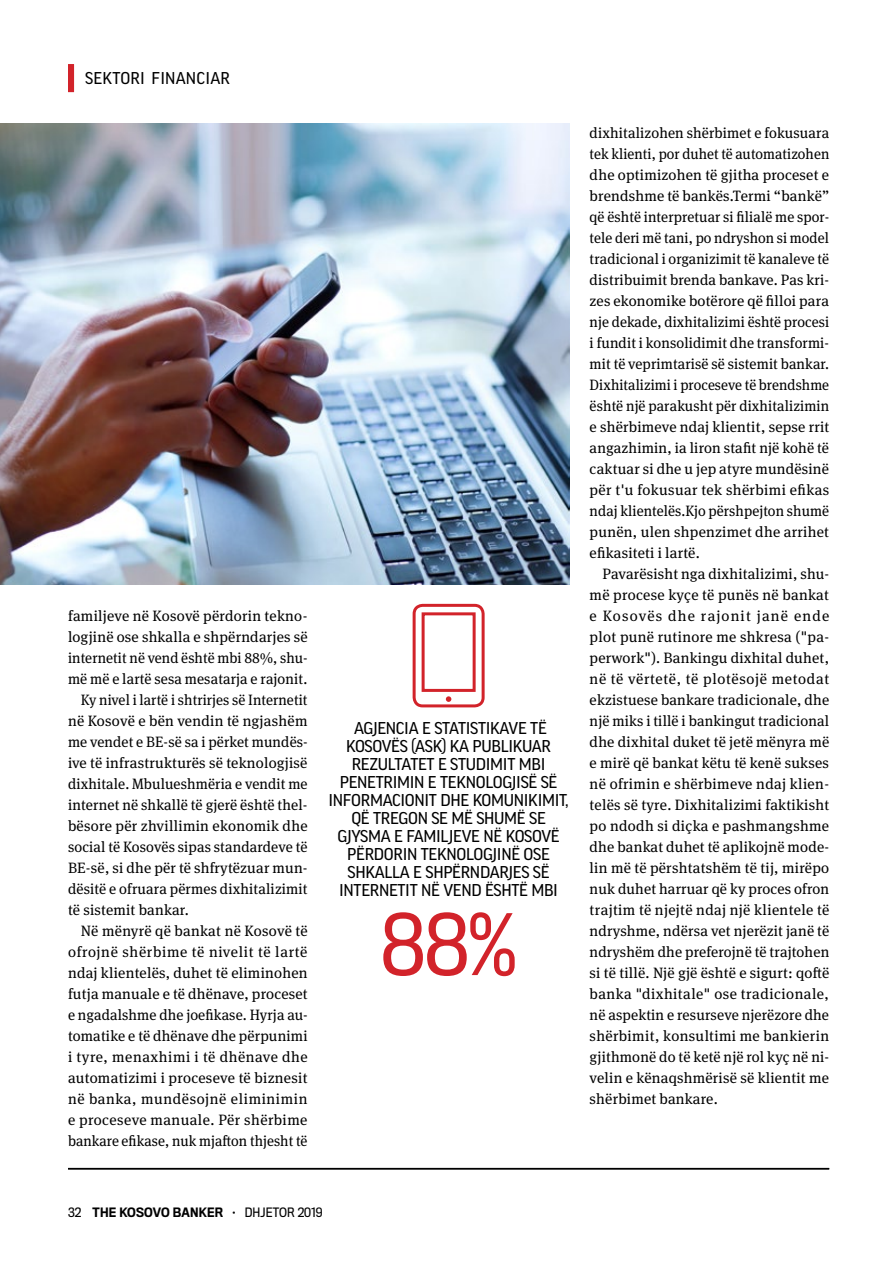
<style>
.page{position:relative;width:893px;height:1263px;background:#fff}
.page>*{position:absolute;margin:0;border:0;box-sizing:border-box;transform-origin:0 0}
.t1{font:85.5px "Good Pro";color:#d2232a}
.t2{font:16.5px/18px "Good Pro";letter-spacing:-.02em;color:#000;text-align:center}
.t3{font:16.5px "Good Pro";letter-spacing:.01em;color:#000}
.t4{font:15px/21px "Meta Serif Pro";letter-spacing:.015em;color:#000;text-align:justify}
.t5{font:15px "Meta Serif Pro";letter-spacing:.015em;color:#000;scale:.96 1}
.t6{font:15px "Meta Serif Pro";letter-spacing:.015em;color:#000;scale:.95 1}
.t7{font:15px "Meta Serif Pro";letter-spacing:.045em;color:#000}
.t8{font:15px "Meta Serif Pro";letter-spacing:.035em;color:#000}
.t9{font:15px "Meta Serif Pro";letter-spacing:.04em;color:#000}
.t10{font:500 12px "Titling Gothic FB Narrow";letter-spacing:.015em;color:#000}
.s1{font-weight:400}
</style>
<div class="page">
<div style="left:68px;top:64px;width:6px;height:28px;background:#d2232a"></div>
<hr style="left:68px;top:1168px;width:761px;height:1px;background:#000">
<img style="left:0;top:123px;width:569px;height:461px">
<div style="left:413px;top:604px;width:72px;height:103px;border:3px solid #d2232a;border-radius:9px"></div>
<div style="left:422px;top:612px;width:54px;height:80px;border:3px solid #d2232a"></div>
<svg style="left:446px;top:696px;width:5px;height:6px"></svg>
<p class="t3" style="left:85px;top:68px;width:146px">SEKTORI FINANCIAR</p>
<p class="t4" style="left:68px;top:605px;width:241px">familjeve në Kosovë përdorin tekno-</p>
<p class="t4" style="left:68px;top:626px;width:241px">logjinë ose shkalla e shpërndarjes së</p>
<p class="t5" style="left:68px;top:647px;width:251px">internetit në vend është mbi 88%, shu-</p>
<p class="t4" style="left:68px;top:668px;width:241px">më më e lartë sesa mesatarja e rajonit.</p>
<p class="t5" style="left:81px;top:689px;width:238px">Ky nivel i lartë i shtrirjes së Internetit</p>
<p class="t4" style="left:68px;top:710px;width:241px">në Kosovë e bën vendin të ngjashëm</p>
<p class="t4" style="left:68px;top:731px;width:241px">me vendet e BE-së sa i përket mundës-</p>
<p class="t4" style="left:68px;top:752px;width:241px">ive të infrastrukturës së teknologjisë</p>
<p class="t4" style="left:68px;top:773px;width:241px">dixhitale. Mbulueshmëria e vendit me</p>
<p class="t4" style="left:68px;top:794px;width:241px">internet në shkallë të gjerë është thel-</p>
<p class="t4" style="left:68px;top:815px;width:241px">bësore për zhvillimin ekonomik dhe</p>
<p class="t4" style="left:68px;top:836px;width:241px">social të Kosovës sipas standardeve të</p>
<p class="t4" style="left:68px;top:857px;width:241px">BE-së, si dhe për të shfrytëzuar mun-</p>
<p class="t4" style="left:68px;top:878px;width:241px">dësitë e ofruara përmes dixhitalizimit</p>
<p class="t4" style="left:68px;top:899px;width:122px">të sistemit bankar.</p>
<p class="t4" style="left:81px;top:920px;width:228px">Në mënyrë që bankat në Kosovë të</p>
<p class="t7" style="left:68px;top:941px;width:241px">ofrojnë shërbime të nivelit të lartë</p>
<p class="t4" style="left:68px;top:962px;width:241px">ndaj klientelës, duhet të eliminohen</p>
<p class="t4" style="left:68px;top:983px;width:241px">futja manuale e të dhënave, proceset</p>
<p class="t4" style="left:68px;top:1004px;width:241px">e ngadalshme dhe joefikase. Hyrja au-</p>
<p class="t4" style="left:68px;top:1025px;width:241px">tomatike e të dhënave dhe përpunimi</p>
<p class="t8" style="left:68px;top:1046px;width:241px">i tyre, menaxhimi i të dhënave dhe</p>
<p class="t4" style="left:68px;top:1067px;width:241px">automatizimi i proceseve të biznesit</p>
<p class="t9" style="left:68px;top:1088px;width:241px">në banka, mundësojnë eliminimin</p>
<p class="t4" style="left:68px;top:1109px;width:241px">e proceseve manuale. Për shërbime</p>
<p class="t6" style="left:68px;top:1130px;width:253px">bankare efikase, nuk mjafton thjesht të</p>
<p class="t2" style="left:329px;top:719px;width:242px">AGJENCIA E STATISTIKAVE TË<br>KOSOVËS (ASK) KA PUBLIKUAR<br>REZULTATET E STUDIMIT MBI<br>PENETRIMIN E TEKNOLOGJISË SË<br>INFORMACIONIT DHE KOMUNIKIMIT,<br>QË TREGON SE MË SHUMË SE<br>GJYSMA E FAMILJEVE NË KOSOVË<br>PËRDORIN TEKNOLOGJINË OSE<br>SHKALLA E SHPËRNDARJES SË<br>INTERNETIT NË VEND ËSHTË MBI</p>
<h1 class="t1" style="left:380px;top:896px;width:140px">88%</h1>
<p class="t4" style="left:590px;top:122px;width:241px">dixhitalizohen shërbimet e fokusuara tek klienti, por duhet të automatizohen dhe optimizohen të gjitha proceset e brendshme të bankës.Termi “bankë” që është interpretuar si filialë me spor&shy;tele deri më tani, po ndryshon si model tradicional i organizimit të kanaleve të distribuimit brenda bankave. Pas kri&shy;zes ekonomike botërore që filloi para nje dekade, dixhitalizimi është procesi i fundit i konsolidimit dhe transformi&shy;mit të veprimtarisë së sistemit bankar.<br>Dixhitalizimi i proceseve të brendshme është një parakusht për dixhitalizimin e shërbimeve ndaj klientit, sepse rrit angazhimin, ia liron stafit një kohë të caktuar si dhe u jep atyre mundësinë për t'u fokusuar tek shërbimi efikas ndaj klientelës.Kjo përshpejton shumë punën, ulen shpenzimet dhe arrihet efikasiteti i lartë.</p>
<p class="t4" style="left:590px;top:563px;width:241px;text-indent:13px">Pavarësisht nga dixhitalizimi, shu&shy;më procese kyçe të punës në bankat e Kosovës dhe rajonit janë ende plot punë rutinore me shkresa ("pa&shy;perwork"). Bankingu dixhital duhet, në të vërtetë, të plotësojë metodat ekzistuese bankare tradicionale, dhe një miks i tillë i bankingut tradicional dhe dixhital duket të jetë mënyra më e mirë që bankat këtu të kenë sukses në ofrimin e shërbimeve ndaj klien&shy;telës së tyre. Dixhitalizimi faktikisht po ndodh si diçka e pashmangshme dhe bankat duhet të aplikojnë mode&shy;lin më të përshtatshëm të tij, mirëpo nuk duhet harruar që ky proces ofron trajtim të njejtë ndaj një klientele të ndryshme, ndërsa vet njerëzit janë të ndryshëm dhe preferojnë të trajtohen si të tillë. Një gjë është e sigurt: qoftë banka "dixhitale" ose tradicionale, në aspektin e resurseve njerëzore dhe shërbimit, konsultimi me bankierin gjithmonë do të ketë një rol kyç në ni&shy;velin e kënaqshmërisë së klientit me shërbimet bankare.</p>
<p class="t10" style="left:68px;top:1205px;width:256px"><span class="s1">32</span> THE KOSOVO BANKER <span class="s1">• DHJETOR 2019</span></p>
</div>
